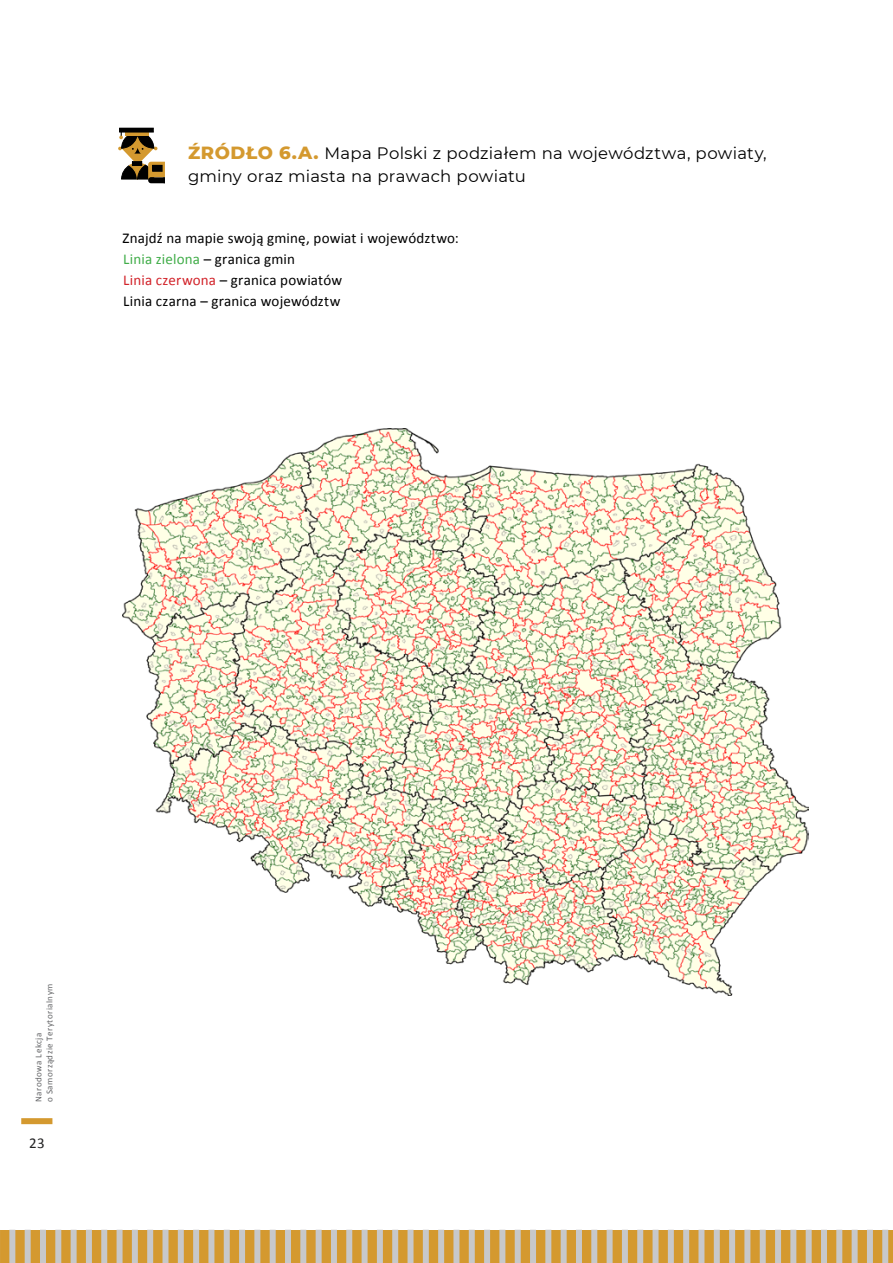
<style>
.page{position:relative;width:893px;height:1263px;background:#fff}
.page>*{position:absolute;margin:0;border:0;box-sizing:border-box;transform-origin:0 0}
.t1{font:16.5px/22.5px "Montserrat";letter-spacing:.015em;color:#000}
.t2{font:15px/21px "Calibri";letter-spacing:.01em;color:#000}
.t3{font:15px "Calibri";color:#222223}
.t4{font:9px/10.8px "Calibri";letter-spacing:.05em;color:#636466}
.s1{font-weight:800;font-size:18px;color:#d4992f}
.s2{color:#41ad49}
.s3{color:#d2232a}
</style>
<div class="page">
<div style="left:21px;top:1118px;width:31px;height:6px;background:#d4992f"></div>
<div style="left:0;top:1230px;width:893px;height:33px;background:#d4992f"></div>
<div style="left:101px;top:1230px;width:6px;height:33px;background:#c7c8ca"></div>
<div style="left:224px;top:1230px;width:6px;height:33px;background:#c7c8ca"></div>
<div style="left:346px;top:1230px;width:6px;height:33px;background:#c7c8ca"></div>
<div style="left:469px;top:1230px;width:6px;height:33px;background:#c7c8ca"></div>
<div style="left:591px;top:1230px;width:6px;height:33px;background:#c7c8ca"></div>
<div style="left:714px;top:1230px;width:6px;height:33px;background:#c7c8ca"></div>
<div style="left:836px;top:1230px;width:6px;height:33px;background:#c7c8ca"></div>
<div style="left:40px;top:1230px;width:6px;height:33px;background:#c7c8ca"></div>
<div style="left:162px;top:1230px;width:6px;height:33px;background:#c7c8ca"></div>
<div style="left:285px;top:1230px;width:6px;height:33px;background:#c7c8ca"></div>
<div style="left:407px;top:1230px;width:6px;height:33px;background:#c7c8ca"></div>
<div style="left:530px;top:1230px;width:6px;height:33px;background:#c7c8ca"></div>
<div style="left:652px;top:1230px;width:6px;height:33px;background:#c7c8ca"></div>
<div style="left:775px;top:1230px;width:6px;height:33px;background:#c7c8ca"></div>
<div style="left:9px;top:1230px;width:6px;height:33px;background:#c7c8ca"></div>
<div style="left:132px;top:1230px;width:6px;height:33px;background:#c7c8ca"></div>
<div style="left:254px;top:1230px;width:6px;height:33px;background:#c7c8ca"></div>
<div style="left:377px;top:1230px;width:6px;height:33px;background:#c7c8ca"></div>
<div style="left:499px;top:1230px;width:6px;height:33px;background:#c7c8ca"></div>
<div style="left:622px;top:1230px;width:6px;height:33px;background:#c7c8ca"></div>
<div style="left:744px;top:1230px;width:6px;height:33px;background:#c7c8ca"></div>
<div style="left:867px;top:1230px;width:6px;height:33px;background:#c7c8ca"></div>
<div style="left:71px;top:1230px;width:6px;height:33px;background:#c7c8ca"></div>
<div style="left:193px;top:1230px;width:6px;height:33px;background:#c7c8ca"></div>
<div style="left:316px;top:1230px;width:6px;height:33px;background:#c7c8ca"></div>
<div style="left:438px;top:1230px;width:6px;height:33px;background:#c7c8ca"></div>
<div style="left:561px;top:1230px;width:6px;height:33px;background:#c7c8ca"></div>
<div style="left:683px;top:1230px;width:6px;height:33px;background:#c7c8ca"></div>
<div style="left:806px;top:1230px;width:6px;height:33px;background:#c7c8ca"></div>
<hr style="left:0;top:1230px;width:1px;height:33px;background:#c7c8ca">
<div style="left:117px;top:1230px;width:6px;height:33px;background:#c7c8ca"></div>
<div style="left:239px;top:1230px;width:6px;height:33px;background:#c7c8ca"></div>
<div style="left:362px;top:1230px;width:6px;height:33px;background:#c7c8ca"></div>
<div style="left:484px;top:1230px;width:6px;height:33px;background:#c7c8ca"></div>
<div style="left:607px;top:1230px;width:6px;height:33px;background:#c7c8ca"></div>
<div style="left:729px;top:1230px;width:6px;height:33px;background:#c7c8ca"></div>
<div style="left:852px;top:1230px;width:6px;height:33px;background:#c7c8ca"></div>
<div style="left:55px;top:1230px;width:6px;height:33px;background:#c7c8ca"></div>
<div style="left:178px;top:1230px;width:6px;height:33px;background:#c7c8ca"></div>
<div style="left:300px;top:1230px;width:6px;height:33px;background:#c7c8ca"></div>
<div style="left:423px;top:1230px;width:6px;height:33px;background:#c7c8ca"></div>
<div style="left:545px;top:1230px;width:6px;height:33px;background:#c7c8ca"></div>
<div style="left:668px;top:1230px;width:6px;height:33px;background:#c7c8ca"></div>
<div style="left:790px;top:1230px;width:6px;height:33px;background:#c7c8ca"></div>
<div style="left:25px;top:1230px;width:6px;height:33px;background:#c7c8ca"></div>
<div style="left:147px;top:1230px;width:6px;height:33px;background:#c7c8ca"></div>
<div style="left:270px;top:1230px;width:6px;height:33px;background:#c7c8ca"></div>
<div style="left:392px;top:1230px;width:6px;height:33px;background:#c7c8ca"></div>
<div style="left:515px;top:1230px;width:6px;height:33px;background:#c7c8ca"></div>
<div style="left:637px;top:1230px;width:6px;height:33px;background:#c7c8ca"></div>
<div style="left:760px;top:1230px;width:6px;height:33px;background:#c7c8ca"></div>
<div style="left:882px;top:1230px;width:6px;height:33px;background:#c7c8ca"></div>
<div style="left:86px;top:1230px;width:6px;height:33px;background:#c7c8ca"></div>
<div style="left:208px;top:1230px;width:6px;height:33px;background:#c7c8ca"></div>
<div style="left:331px;top:1230px;width:6px;height:33px;background:#c7c8ca"></div>
<div style="left:453px;top:1230px;width:6px;height:33px;background:#c7c8ca"></div>
<div style="left:576px;top:1230px;width:6px;height:33px;background:#c7c8ca"></div>
<div style="left:698px;top:1230px;width:6px;height:33px;background:#c7c8ca"></div>
<div style="left:821px;top:1230px;width:6px;height:33px;background:#c7c8ca"></div>
<img style="left:123px;top:428px;width:686px;height:567px">
<div style="left:119px;top:128px;width:34px;height:4px;border:1px solid #000"></div>
<svg style="left:118px;top:131px;width:47px;height:52px"></svg>
<div style="left:153px;top:165px;width:9px;height:6px;background:#000"></div>
<div style="left:152px;top:165px;width:10px;height:6px;border:1px solid #000"></div>
<p class="t1" style="left:188px;top:141px;width:580px"><span class="s1">ŹRÓDŁO 6.A.</span> Mapa Polski z podziałem na województwa, powiaty, gminy oraz miasta na prawach powiatu</p>
<p class="t2" style="left:123px;top:228px;width:338px">Znajdź na mapie swoją gminę, powiat i województwo:<br><span class="s2">Linia zielona</span> – granica gmin<br><span class="s3">Linia czerwona</span> – granica powiatów<br>Linia czarna – granica województw</p>
<p class="t4" style="left:33px;top:1102px;width:120px;rotate:-90deg">Narodowa Lekcja<br>o Samorządzie Terytorialnym</p>
<p class="t3" style="left:29px;top:1134px;width:17px">23</p>
</div>
